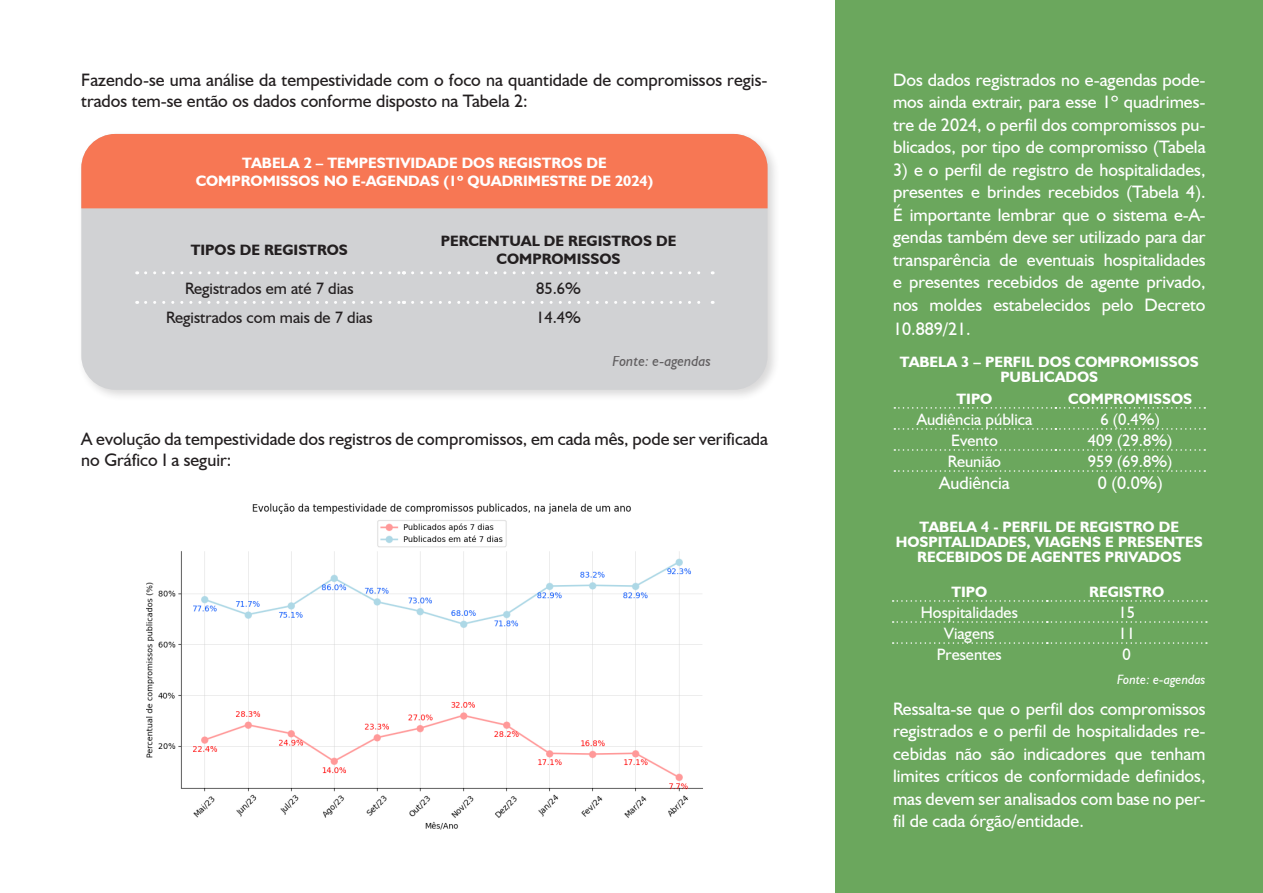
<style>
.page{position:relative;width:1263px;height:893px;background:#fff}
.page>*{position:absolute;margin:0;border:0;box-sizing:border-box;transform-origin:0 0}
.t1{font:18px/22.5px "Humanist 521 BT";color:#fff;text-align:justify}
.t2{font:18px/21px "Humanist 521 BT";color:#231f20}
.t3{font:16.5px "Humanist 521 BT";color:#fff}
.t4{font:16.5px "Humanist 521 BT";color:#231f20}
.t5{font:700 15px/15px "Humanist 521 BT";color:#fff;text-align:center}
.t6{font:700 15px/18px "Humanist 521 BT";color:#231f20;text-align:center}
.t7{font:italic 15px "Humanist 521 BT";color:#231f20}
.t8{font:italic 13.5px "Humanist 521 BT";color:#fff}
</style>
<div class="page">
<div style="left:77px;top:130px;width:703px;height:272px;background:#231f20;opacity:.17"></div>
<div style="left:81px;top:134px;width:686px;height:256px;background:#d1d2d4;border-radius:34px"></div>
<svg style="left:146px;top:271px;width:258px;height:3px"></svg>
<svg style="left:413px;top:271px;width:300px;height:3px"></svg>
<svg style="left:146px;top:301px;width:258px;height:3px"></svg>
<svg style="left:413px;top:301px;width:300px;height:3px"></svg>
<div style="left:81px;top:134px;width:686px;height:74px;background:#f77754"></div>
<div style="left:836px;top:0;width:427px;height:893px;background:#6ba75d"></div>
<svg style="left:894px;top:407px;width:311px;height:2px"></svg>
<svg style="left:894px;top:428px;width:311px;height:2px"></svg>
<svg style="left:894px;top:449px;width:311px;height:2px"></svg>
<svg style="left:894px;top:470px;width:311px;height:2px"></svg>
<svg style="left:893px;top:600px;width:314px;height:2px"></svg>
<svg style="left:893px;top:621px;width:314px;height:2px"></svg>
<svg style="left:893px;top:642px;width:314px;height:2px"></svg>
<img style="left:146px;top:503px;width:557px;height:327px">
<p class="t2" style="left:81px;top:69px;width:688px">Fazendo-se uma análise da tempestividade com o foco na quantidade de compromissos regis&shy;trados tem-se então os dados conforme disposto na Tabela 2:</p>
<p class="t5" style="left:196px;top:153px;width:459px;line-height:18px">TABELA 2 – TEMPESTIVIDADE DOS REGISTROS DE<br>COMPROMISSOS NO E-AGENDAS (1º QUADRIMESTRE DE 2024)</p>
<p class="t6" style="left:191px;top:241px;width:159px">TIPOS DE REGISTROS</p>
<p class="t6" style="left:441px;top:232px;width:237px">PERCENTUAL DE REGISTROS DE<br>COMPROMISSOS</p>
<p class="t4" style="left:185px;top:278px;width:170px">Registrados em até 7 dias</p>
<p class="t4" style="left:536px;top:278px;width:46px">85.6%</p>
<p class="t4" style="left:166px;top:308px;width:208px">Registrados com mais de 7 dias</p>
<p class="t4" style="left:536px;top:308px;width:46px">14.4%</p>
<p class="t7" style="left:612px;top:352px;width:100px">Fonte: e-agendas</p>
<p class="t2" style="left:81px;top:428px;width:688px">A evolução da tempestividade dos registros de compromissos, em cada mês, pode ser verificada no Gráfico I a seguir:</p>
<p class="t1" style="left:893px;top:68px;width:314px">Dos dados registrados no e-agendas pode&shy;mos ainda extrair, para esse 1º quadrimes&shy;tre de 2024, o perfil dos compromissos pu&shy;blicados, por tipo de compromisso (Tabela</p>
<p class="t1" style="left:893px;top:158px;width:314px">3) e o perfil de registro de hospitalidades, presentes e brindes recebidos (Tabela 4).<br>É importante lembrar que o sistema e-A&shy;gendas também deve ser utilizado para dar transparência de eventuais hospitalidades e presentes recebidos de agente privado, nos moldes estabelecidos pelo Decreto 10.889/21.</p>
<p class="t5" style="left:900px;top:354px;width:300px">TABELA 3 – PERFIL DOS COMPROMISSOS<br>PUBLICADOS</p>
<p class="t5" style="left:956px;top:391px;width:37px">TIPO</p>
<p class="t5" style="left:1068px;top:391px;width:125px">COMPROMISSOS</p>
<p class="t3" style="left:917px;top:409px;width:117px">Audiência pública</p>
<p class="t3" style="left:1100px;top:409px;width:61px">6 (0.4%)</p>
<p class="t3" style="left:951px;top:430px;width:48px">Evento</p>
<p class="t3" style="left:1088px;top:430px;width:86px">409 (29.8%)</p>
<p class="t3" style="left:948px;top:451px;width:55px">Reunião</p>
<p class="t3" style="left:1088px;top:451px;width:86px">959 (69.8%)</p>
<p class="t1" style="left:939px;top:471px;width:72px">Audiência</p>
<p class="t1" style="left:1098px;top:471px;width:66px">0 (0.0%)</p>
<p class="t5" style="left:896px;top:519px;width:309px">TABELA 4 - PERFIL DE REGISTRO DE<br>HOSPITALIDADES, VIAGENS E PRESENTES<br>RECEBIDOS DE AGENTES PRIVADOS</p>
<p class="t5" style="left:951px;top:584px;width:37px">TIPO</p>
<p class="t5" style="left:1089px;top:584px;width:76px">REGISTRO</p>
<p class="t3" style="left:921px;top:602px;width:99px">Hospitalidades</p>
<p class="t3" style="left:1118px;top:602px;width:18px">15</p>
<p class="t3" style="left:944px;top:623px;width:52px">Viagens</p>
<p class="t3" style="left:1118px;top:623px;width:18px">11</p>
<p class="t3" style="left:937px;top:644px;width:66px">Presentes</p>
<p class="t3" style="left:1122px;top:644px;width:10px">0</p>
<p class="t8" style="left:1117px;top:671px;width:90px">Fonte: e-agendas</p>
<p class="t1" style="left:893px;top:697px;width:314px">Ressalta-se que o perfil dos compromissos registrados e o perfil de hospitalidades re&shy;cebidas não são indicadores que tenham limites críticos de conformidade definidos, mas devem ser analisados com base no per&shy;fil de cada órgão/entidade.</p>
</div>
